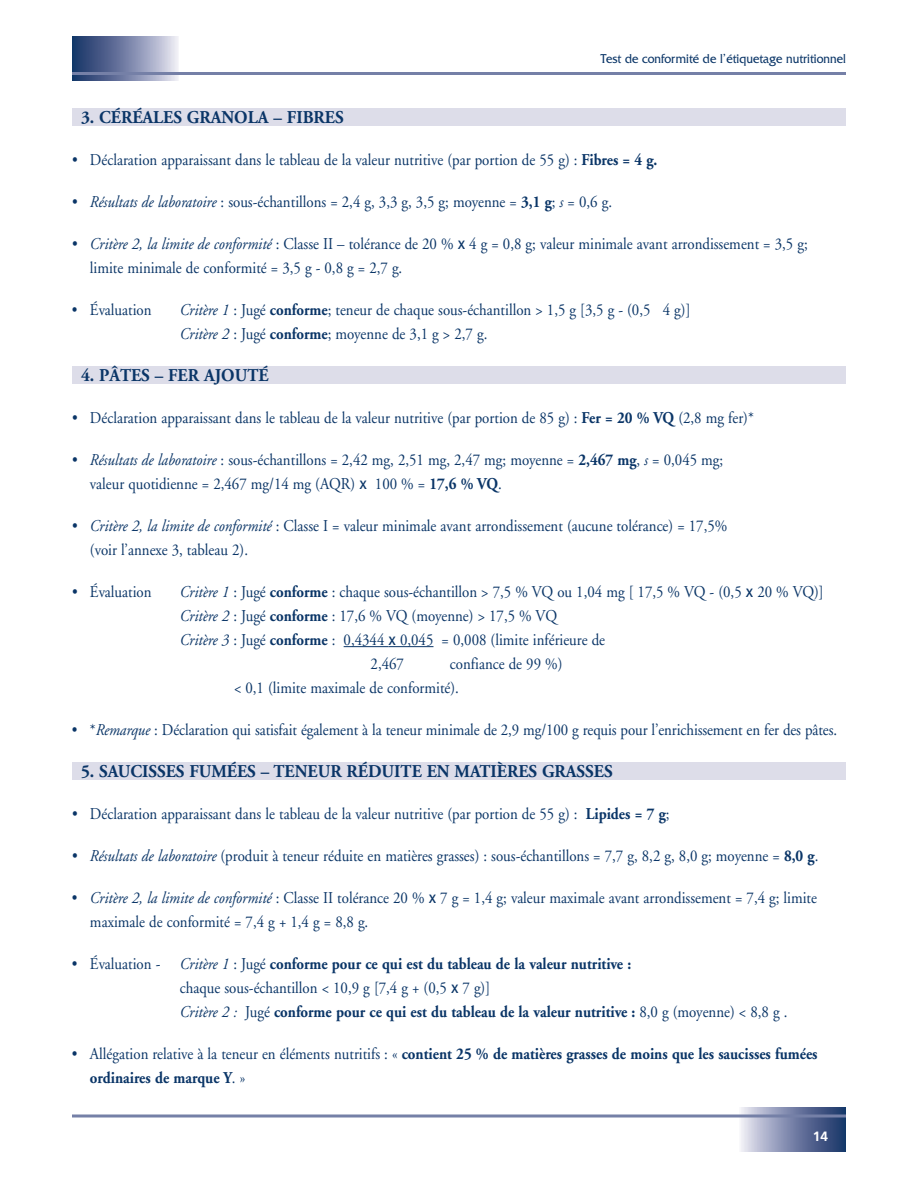
<style>
.page{position:relative;width:918px;height:1188px;background:#fff}
.page>*{position:absolute;margin:0;border:0;box-sizing:border-box;transform-origin:0 0}
.t1{font:700 18px "Adobe Garamond";color:#0a3567;scale:.95 1}
.t2{font:16.5px/24px "Adobe Garamond";color:#0a3567;scale:.9 1}
.t3{font:700 16.5px/24px "Adobe Garamond";color:#0a3567;scale:.9 1}
.t4{font:13.5px "Friz Quadrata";color:#0a3567;scale:.9 1}
.t5{font:700 13.5px "Frutiger";color:#fff}
.s1{font-weight:700}
.s2{font-style:italic}
.s3{font-family:"Frutiger"}
.s4{font-weight:400}
.s5{font-weight:400;font-style:italic}
.s6{font-family:"Frutiger";font-weight:400}
</style>
<div class="page">
<div style="left:72px;top:36px;width:106px;height:45px;background:linear-gradient(to right,#0d2961,#e2dfee)"></div>
<div style="left:740px;top:1107px;width:106px;height:45px;background:linear-gradient(to right,#e6e3f1,#112c64)"></div>
<div style="left:72px;top:108px;width:774px;height:15px;background:#dddde9"></div>
<hr style="left:72px;top:123px;width:774px;height:3px;background:#dddde9">
<div style="left:72px;top:366px;width:774px;height:15px;background:#dddde9"></div>
<hr style="left:72px;top:381px;width:774px;height:3px;background:#dddde9">
<hr style="left:344px;top:646px;width:45px;height:1px;background:#0a3567">
<hr style="left:396px;top:646px;width:37px;height:1px;background:#0a3567">
<div style="left:72px;top:762px;width:774px;height:15px;background:#dddde9"></div>
<hr style="left:72px;top:777px;width:774px;height:3px;background:#dddde9">
<hr style="left:72px;top:72px;width:774px;height:3px;background:#7580a7">
<svg style="left:72px;top:1114px;width:774px;height:4px;background:#929bb9"></svg>
<p class="t4" style="left:601px;top:54px;width:274px">Test de conformité de l’étiquetage nutritionnel</p>
<p class="t1" style="left:81px;top:110px;width:278px">3. CÉRÉALES GRANOLA – FIBRES</p>
<p class="t2" style="left:72px;top:149px;width:652px">• Déclaration apparaissant dans le tableau de la valeur nutritive (par portion de 55 g) : <span class="s1">Fibres = 4 g.</span></p>
<p class="t2" style="left:72px;top:191px;width:602px">• <span class="s2">Résultats de laboratoire</span> : sous-échantillons = 2,4 g, 3,3 g, 3,5 g; moyenne = <span class="s1">3,1 g</span>; <span class="s2">s</span> = 0,6 g.</p>
<p class="t2" style="left:90px;top:233px;width:799px;text-indent:-18px">• <span class="s2">Critère 2, la limite de conformité</span> : Classe II – tolérance de 20 % <span class="s3">x</span> 4 g = 0,8 g; valeur minimale avant arrondissement = 3,5 g; limite minimale de conformité = 3,5 g - 0,8 g = 2,7 g.</p>
<p class="t2" style="left:72px;top:299px;width:90px">• Évaluation</p>
<p class="t2" style="left:180px;top:299px;width:569px"><span class="s2">Critère 1</span> : Jugé <span class="s1">conforme</span>; teneur de chaque sous-échantillon &gt; 1,5 g [3,5 g - (0,5 4 g)]<br><span class="s2">Critère 2</span> : Jugé <span class="s1">conforme</span>; moyenne de 3,1 g &gt; 2,7 g.</p>
<p class="t1" style="left:81px;top:368px;width:199px">4. PÂTES – FER AJOUTÉ</p>
<p class="t2" style="left:72px;top:407px;width:759px">• Déclaration apparaissant dans le tableau de la valeur nutritive (par portion de 85 g) : <span class="s1">Fer = 20 % VQ</span> (2,8 mg fer)*</p>
<p class="t2" style="left:90px;top:449px;width:705px;text-indent:-18px">• <span class="s2">Résultats de laboratoire</span> : sous-échantillons = 2,42 mg, 2,51 mg, 2,47 mg; moyenne = <span class="s1">2,467 mg</span>, <span class="s2">s</span> = 0,045 mg; valeur quotidienne = 2,467 mg/14 mg (AQR) <span class="s3">x</span> 100 % = <span class="s1">17,6 % VQ</span>.</p>
<p class="t2" style="left:90px;top:515px;width:710px;text-indent:-18px">• <span class="s2">Critère 2, la limite de conformité</span> : Classe I = valeur minimale avant arrondissement (aucune tolérance) = 17,5% (voir l’annexe 3, tableau 2).</p>
<p class="t2" style="left:72px;top:581px;width:90px">• Évaluation</p>
<p class="t2" style="left:180px;top:581px;width:717px"><span class="s2">Critère 1</span> : Jugé <span class="s1">conforme</span> : chaque sous-échantillon &gt; 7,5 % VQ ou 1,04 mg [ 17,5 % VQ - (0,5 <span class="s3">x</span> 20 % VQ)]</p>
<p class="t2" style="left:180px;top:605px;width:421px"><span class="s2">Critère 2</span> : Jugé <span class="s1">conforme</span> : 17,6 % VQ (moyenne) &gt; 17,5 % VQ</p>
<p class="t2" style="left:180px;top:629px;width:474px"><span class="s2">Critère 3</span> : Jugé <span class="s1">conforme</span> : 0,4344 <span class="s3">x</span> 0,045 = 0,008 (limite inférieure de</p>
<p class="t2" style="left:371px;top:653px;width:39px">2,467</p>
<p class="t2" style="left:234px;top:653px;width:366px;text-indent:216px">confiance de 99 %) &lt; 0,1 (limite maximale de conformité).</p>
<p class="t2" style="left:72px;top:719px;width:852px">• *<span class="s2">Remarque</span> : Déclaration qui satisfait également à la teneur minimale de 2,9 mg/100 g requis pour l’enrichissement en fer des pâtes.</p>
<p class="t1" style="left:81px;top:764px;width:561px">5. SAUCISSES FUMÉES – TENEUR RÉDUITE EN MATIÈRES GRASSES</p>
<p class="t2" style="left:72px;top:803px;width:665px">• Déclaration apparaissant dans le tableau de la valeur nutritive (par portion de 55 g) : <span class="s1">Lipides = 7 g</span>;</p>
<p class="t2" style="left:72px;top:845px;width:831px">• <span class="s2">Résultats de laboratoire</span> (produit à teneur réduite en matières grasses) : sous-échantillons = 7,7 g, 8,2 g, 8,0 g; moyenne = <span class="s1">8,0 g</span>.</p>
<p class="t2" style="left:90px;top:887px;width:809px;text-indent:-18px">• <span class="s2">Critère 2, la limite de conformité</span> : Classe II tolérance 20 % <span class="s3">x</span> 7 g = 1,4 g; valeur maximale avant arrondissement = 7,4 g; limite maximale de conformité = 7,4 g + 1,4 g = 8,8 g.</p>
<p class="t3" style="left:180px;top:953px;width:676px;text-indent:-108px"><span class="s4">• Évaluation -</span> <span class="s5">Critère 1</span> <span class="s4">: Jugé</span> conforme pour ce qui est du tableau de la valeur nutritive :<br><span class="s4">chaque sous-échantillon &lt; 10,9 g [7,4 g + (0,5</span> <span class="s6">x</span> <span class="s4">7 g)]<br></span><span class="s5">Critère 2 :</span> <span class="s4">Jugé</span> conforme pour ce qui est du tableau de la valeur nutritive : <span class="s4">8,0 g (moyenne) &lt; 8,8 g .</span></p>
<p class="t3" style="left:90px;top:1043px;width:810px;text-indent:-18px"><span class="s4">• Allégation relative à la teneur en éléments nutritifs : «</span> contient 25 % de matières grasses de moins que les saucisses fumées ordinaires de marque Y<span class="s4">. »</span></p>
<p class="t5" style="left:813px;top:1131px;width:17px">14</p>
</div>
